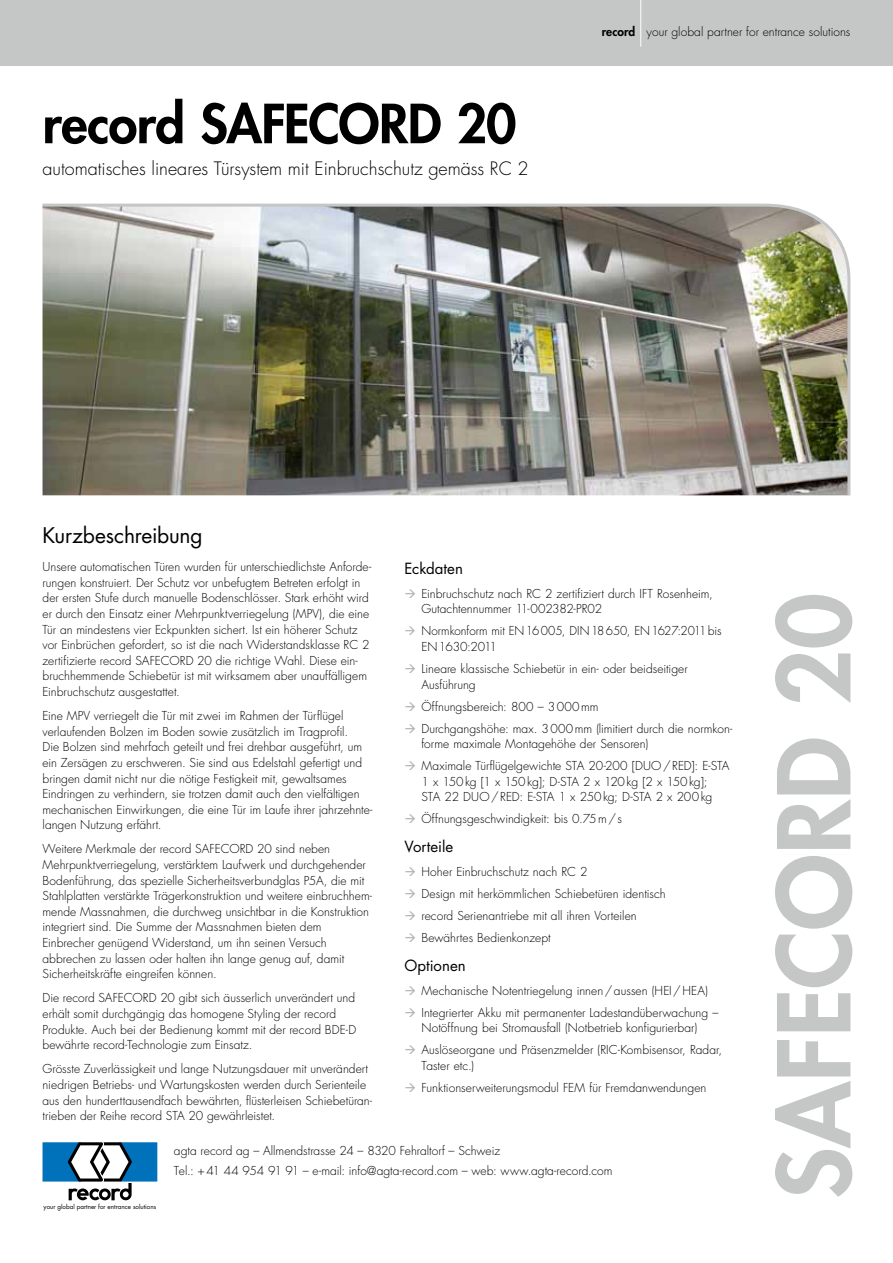
<style>
.page{position:relative;width:893px;height:1263px;background:#fff}
.page>*{position:absolute;margin:0;border:0;box-sizing:border-box;transform-origin:0 0}
.t1{font:800 97.5px "Futura Std";color:#c5c6c6}
.t2{font:800 52.5px "Futura Std";letter-spacing:-.015em;color:#000}
.t3{font:21px "Futura Std";letter-spacing:-.005em;color:#000}
.t4{font:300 18px "Futura Std";color:#000}
.t5{font:15px "Futura Std";color:#000}
.t6{font:300 12px/15.6px "Futura Std";color:#000}
.t7{font:6.3px "Futura Std";color:#000}
.s1{font-weight:800}
</style>
<div class="page">
<img style="left:42px;top:203px;width:809px;height:293px">
<svg style="left:43px;top:1142px;width:114px;height:58px"></svg>
<div style="left:0;top:0;width:893px;height:66px;background:#c5c6c6"></div>
<hr style="left:640px;top:0;width:1px;height:47px;background:#fff">
<h2 class="t2" style="left:43px;top:91px;width:475px">record SAFECORD 20</h2>
<h3 class="t4" style="left:43px;top:158px;width:488px">automatisches lineares Türsystem mit Einbruchschutz gemäss RC 2</h3>
<p class="t6" style="left:602px;top:24px;width:250px"><span class="s1">record</span> your global partner for entrance solutions</p>
<h3 class="t3" style="left:43px;top:521px;width:162px">Kurzbeschreibung</h3>
<p class="t6" style="left:43px;top:559px;width:330px">Unsere automatischen Türen wurden für unterschiedlichste Anforde&shy;rungen konstruiert. Der Schutz vor unbefugtem Betreten erfolgt in der ersten Stufe durch manuelle Bodenschlösser. Stark erhöht wird er durch den Einsatz einer Mehrpunktverriegelung (MPV), die eine Tür an mindestens vier Eckpunkten sichert. Ist ein höherer Schutz vor Einbrüchen gefordert, so ist die nach Widerstandsklasse RC 2 zertifizierte record SAFECORD 20 die richtige Wahl. Diese ein&shy;bruchhemmende Schiebetür ist mit wirksamem aber unauffälligem Einbruchschutz ausgestattet.</p>
<p class="t6" style="left:43px;top:708px;width:332px">Eine MPV verriegelt die Tür mit zwei im Rahmen der Türflügel verlaufenden Bolzen im Boden sowie zusätzlich im Tragprofil.<br>Die Bolzen sind mehrfach geteilt und frei drehbar ausgeführt, um ein Zersägen zu erschweren. Sie sind aus Edelstahl gefertigt und bringen damit nicht nur die nötige Festigkeit mit, gewaltsames Eindringen zu verhindern, sie trotzen damit auch den vielfältigen mechanischen Einwirkungen, die eine Tür im Laufe ihrer jahrzehnte&shy;langen Nutzung erfährt.</p>
<p class="t6" style="left:43px;top:842px;width:331px">Weitere Merkmale der record SAFECORD 20 sind neben Mehrpunktverriegelung, verstärktem Laufwerk und durchgehender Bodenführung, das spezielle Sicherheitsverbundglas P5A, die mit Stahlplatten verstärkte Trägerkonstruktion und weitere einbruchhem&shy;mende Massnahmen, die durchweg unsichtbar in die Konstruktion integriert sind. Die Summe der Massnahmen bieten dem Einbrecher genügend Widerstand, um ihn seinen Versuch abbrechen zu lassen oder halten ihn lange genug auf, damit Sicherheitskräfte eingreifen können.</p>
<p class="t6" style="left:43px;top:990px;width:315px">Die record SAFECORD 20 gibt sich äusserlich unverändert und erhält somit durchgängig das homogene Styling der record Produkte. Auch bei der Bedienung kommt mit der record BDE-D bewährte record-Technologie zum Einsatz.</p>
<p class="t6" style="left:43px;top:1061px;width:331px">Grösste Zuverlässigkeit und lange Nutzungsdauer mit unverändert niedrigen Betriebs- und Wartungskosten werden durch Serienteile aus den hunderttausendfach bewährten, flüsterleisen Schiebetüran&shy;trieben der Reihe record STA 20 gewährleistet.</p>
<p class="t5" style="left:404px;top:559px;width:60px">Eckdaten</p>
<p class="t6" style="left:421px;top:586px;width:293px">Einbruchschutz nach RC 2 zertifiziert durch IFT Rosenheim,<br>Gutachtennummer 11-002382-PR02</p>
<p class="t6" style="left:421px;top:624px;width:302px">Normkonform mit EN16005, DIN18650, EN1627:2011bis<br>EN1630:2011</p>
<p class="t6" style="left:421px;top:661px;width:268px">Lineare klassische Schiebetür in ein- oder beidseitiger<br>Ausführung</p>
<p class="t6" style="left:421px;top:695px;width:312px;line-height:21.9px">Öffnungsbereich: 800 – 3000mm<br>Durchgangshöhe: max. 3000mm (limitiert durch die normkon-</p>
<p class="t6" style="left:421px;top:733px;width:310px;line-height:21.9px">forme maximale Montagehöhe der Sensoren)<br>Maximale Türflügelgewichte STA 20-200 [DUO/RED]: E-STA</p>
<p class="t6" style="left:421px;top:774px;width:292px">1 x 150kg [1 x 150kg]; D-STA 2 x 120kg [2 x 150kg];<br>STA 22 DUO/RED: E-STA 1 x 250kg; D-STA 2 x 200kg</p>
<p class="t6" style="left:421px;top:811px;width:202px">Öffnungsgeschwindigkeit: bis 0.75m/s</p>
<p class="t5" style="left:404px;top:837px;width:50px">Vorteile</p>
<p class="t6" style="left:421px;top:861px;width:246px;line-height:21.9px">Hoher Einbruchschutz nach RC 2<br>Design mit herkömmlichen Schiebetüren identisch record Serienantriebe mit all ihren Vorteilen Bewährtes Bedienkonzept</p>
<p class="t5" style="left:404px;top:955px;width:63px">Optionen</p>
<p class="t6" style="left:421px;top:980px;width:298px;line-height:21.9px">Mechanische Notentriegelung innen/aussen (HEI/HEA)<br>Integrierter Akku mit permanenter Ladestandüberwachung –</p>
<p class="t6" style="left:421px;top:1017px;width:302px;line-height:21.9px">Notöffnung bei Stromausfall (Notbetrieb konfigurierbar)<br>Auslöseorgane und Präsenzmelder (RIC-Kombisensor, Radar,</p>
<p class="t6" style="left:421px;top:1055px;width:286px;line-height:21.9px">Taster etc.)<br>Funktionserweiterungsmodul FEM für Fremdanwendungen</p>
<p class="t7" style="left:44px;top:1203px;width:114px">your global partner for entrance solutions</p>
<p class="t6" style="left:174px;top:1141px;width:440px;line-height:19.8px">agta record ag – Allmendstrasse 24 – 8320 Fehraltorf – Schweiz<br>Tel.: +41 44 954 91 91 – e-mail: info@agta-record.com – web: www.agta-record.com</p>
<h1 class="t1" style="left:753px;top:1199px;width:607px;rotate:-90deg">SAFECORD 20</h1>
</div>
